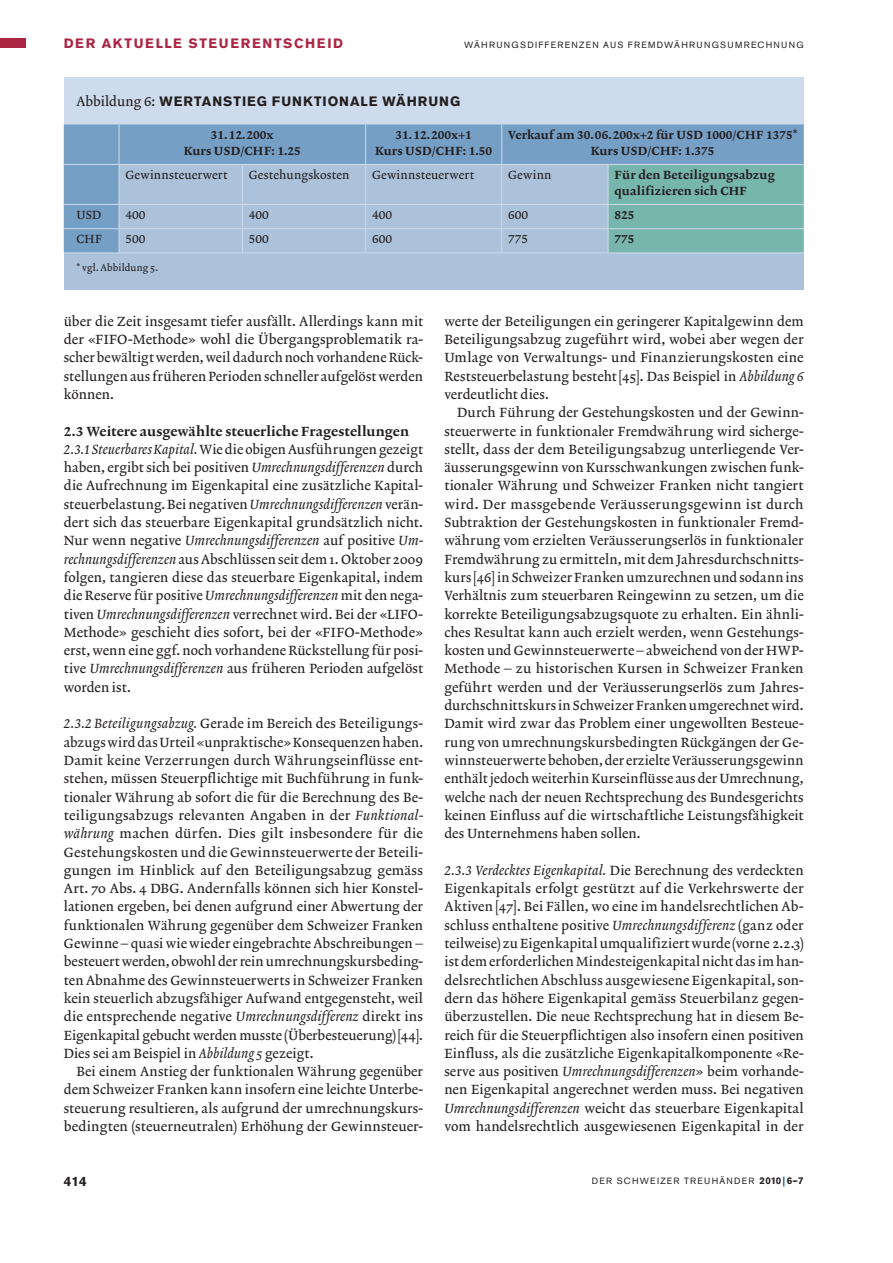
<style>
.page{position:relative;width:893px;height:1263px;background:#fff}
.page>*{position:absolute;margin:0;border:0;box-sizing:border-box;transform-origin:0 0}
.t1{font:13.5px/18.3px "Lexicon No 2 A Roman Txt";letter-spacing:.005em;color:#231f20;text-align:justify}
.t2{font:13.5px "Lexicon No 2 A Italic Tab";letter-spacing:.005em;color:#231f20}
.t3{font:13.5px "Lexicon No 2 D Roman Tab";letter-spacing:.005em;color:#231f20}
.t4{font:700 13.5px "Akzidenz Grotesk BE";letter-spacing:.07em;color:#231f20}
.t5{font:700 13.5px "Akzidenz Grotesk BE";letter-spacing:.125em;color:#ac2643}
.t6{font:12px/15.8px "Lexicon No 2 D Roman Tab";color:#231f20;text-align:center}
.t7{font:12px "Lexicon No 2 A Roman Txt";letter-spacing:.015em;color:#231f20}
.t8{font:12px/15.8px "Lexicon No 2 D Roman Txt";letter-spacing:.015em;color:#231f20}
.t9{font:12px "Lexicon No 2 A Roman Tab";color:#231f20}
.t10{font:9.75px "Lexicon No 2 A Roman Txt";letter-spacing:.01em;color:#231f20}
.t11{font:9px "Akzidenz Grotesk BE";letter-spacing:.14em;color:#231f20}
.s1{font-family:"Lexicon No 2 A Roman Tab";font-weight:400}
.s2{font-family:"Lexicon No 2 A Italic Tab"}
.s3{font-family:"Lexicon No 2 A Italic Txt"}
.s4{font-family:"Lexicon No 2 A Roman Txt"}
.s5{font-weight:700;font-size:9.75px}
.s6{font-weight:700;font-size:9.75px;color:#005a91}
</style>
<div class="page">
<div style="left:0;top:38px;width:26px;height:10px;background:#ac2643"></div>
<div style="left:64px;top:78px;width:740px;height:211px;background:#cddbec"></div>
<div style="left:64px;top:253px;width:740px;height:36px;background:#acc2db"></div>
<hr style="left:64px;top:253px;width:740px;height:1px;background:#cddbec">
<svg style="left:64px;top:124px;width:740px;height:129px;background:#90b4cb"></svg>
<p class="t5" style="left:64px;top:38px;width:281px">DER AKTUELLE STEUERENTSCHEID</p>
<p class="t11" style="left:464px;top:41px;width:341px">WÄHRUNGSDIFFERENZEN AUS FREMDWÄHRUNGSUMRECHNUNG</p>
<p class="t4" style="left:77px;top:96px;width:385px"><span class="s1">Abbildung 6:</span> WERTANSTIEG FUNKTIONALE WÄHRUNG</p>
<p class="t6" style="left:184px;top:128px;width:118px">31. 12. 200x<br>Kurs USD/CHF: 1.25</p>
<p class="t6" style="left:375px;top:128px;width:118px">31. 12. 200x+1<br>Kurs USD/CHF: 1.50</p>
<p class="t6" style="left:508px;top:128px;width:291px">Verkauf am 30. 06. 200x+2 für USD 1000/CHF 1375*<br>Kurs USD/CHF: 1.375</p>
<p class="t7" style="left:125px;top:169px;width:104px">Gewinnsteuerwert</p>
<p class="t7" style="left:249px;top:169px;width:102px">Gestehungskosten</p>
<p class="t7" style="left:372px;top:169px;width:104px">Gewinnsteuerwert</p>
<p class="t7" style="left:508px;top:169px;width:45px">Gewinn</p>
<p class="t8" style="left:614px;top:168px;width:162px">Für den Beteiligungsabzug qualifizieren sich CHF</p>
<p class="t7" style="left:77px;top:209px;width:26px">USD</p>
<p class="t9" style="left:125px;top:209px;width:22px">400</p>
<p class="t9" style="left:249px;top:209px;width:22px">400</p>
<p class="t9" style="left:372px;top:209px;width:22px">400</p>
<p class="t9" style="left:508px;top:209px;width:22px">600</p>
<p class="t6" style="left:614px;top:208px;width:22px">825</p>
<p class="t7" style="left:77px;top:233px;width:27px">CHF</p>
<p class="t9" style="left:125px;top:233px;width:22px">500</p>
<p class="t9" style="left:249px;top:233px;width:22px">500</p>
<p class="t9" style="left:372px;top:233px;width:22px">600</p>
<p class="t9" style="left:508px;top:233px;width:22px">775</p>
<p class="t6" style="left:614px;top:232px;width:22px">775</p>
<p class="t10" style="left:77px;top:263px;width:83px">* vgl. Abbildung 5.</p>
<p class="t1" style="left:64px;top:313px;width:361px">über die Zeit insgesamt tiefer ausfällt. Allerdings kann mit der «FIFO-Methode» wohl die Übergangsproblematik ra&shy;scher bewältigt werden, weil dadurch noch vorhandene Rück&shy;stellungen aus früheren Perioden schneller aufgelöst werden können.</p>
<p class="t3" style="left:64px;top:425px;width:347px">2.3 Weitere ausgewählte steuerliche Fragestellungen</p>
<p class="t1" style="left:64px;top:441px;width:361px;text-align:left"><span class="s2">2.3.1 Steuerbares Kapital.</span> Wie die obigen Ausführungen gezeigt haben, ergibt sich bei positiven <span class="s3">Umrechnungsdifferenzen</span> durch die Aufrechnung im Eigenkapital eine zusätzliche Kapital&shy;steuerbelastung. Bei negativen <span class="s3">Umrechnungsdifferenzen</span> verän&shy;dert sich das steuerbare Eigenkapital grundsätzlich nicht.<br>Nur wenn negative <span class="s3">Umrechnungsdifferenzen</span> auf positive <span class="s3">Um&shy;rechnungsdifferenzen</span> aus Abschlüssen seit dem 1. Oktober 2009 folgen, tangieren diese das steuerbare Eigenkapital, indem die Reserve für positive <span class="s3">Umrechnungsdifferenzen</span> mit den nega&shy;tiven <span class="s3">Umrechnungsdifferenzen</span> verrechnet wird. Bei der «LIFO-Methode» geschieht dies sofort, bei der «FIFO-Methode» erst, wenn eine ggf. noch vorhandene Rückstellung für posi&shy;tive <span class="s3">Umrechnungsdifferenzen</span> aus früheren Perioden aufgelöst worden ist.</p>
<p class="t1" style="left:64px;top:716px;width:361px;text-align:left"><span class="s2">2.3.2 Beteiligungsabzug.</span> Gerade im Bereich des Beteiligungs&shy;abzugs wird das Urteil «unpraktische» Konsequenzen haben.<br>Damit keine Verzerrungen durch Währungseinflüsse ent&shy;stehen, müssen Steuerpflichtige mit Buchführung in funk&shy;tionaler Währung ab sofort die für die Berechnung des Be&shy;teiligungsabzugs relevanten Angaben in der <span class="s3">Funktional&shy;währung</span> machen dürfen. Dies gilt insbesondere für die Ge stehungskosten und die Gewinnsteuerwerte der Beteili&shy;gungen im Hinblick auf den Beteiligungsabzug gemäss Art. 70 Abs. 4 DBG. Andernfalls können sich hier Konstel&shy;lationen ergeben, bei denen aufgrund einer Abwertung der funktionalen Währung gegenüber dem Schweizer Franken Gewinne – quasi wie wieder eingebrachte Abschreibungen – besteuert werden, obwohl der rein umrechnungskursbeding&shy;ten Abnahme des Gewinnsteuerwerts in Schweizer Franken kein steuerlich abzugsfähiger Aufwand entgegensteht, weil die entsprechende negative <span class="s3">Umrechnungsdifferenz</span> direkt ins Eigenkapital gebucht werden musste (Überbesteuerung) [44].<br>Dies sei am Beispiel in <span class="s3">Abbildung 5</span> gezeigt.</p>
<p class="t1" style="left:64px;top:1063px;width:361px;text-indent:13px">Bei einem Anstieg der funktionalen Währung gegenüber dem Schweizer Franken kann insofern eine leichte Unterbe&shy;steuerung resultieren, als aufgrund der umrechnungskurs&shy;bedingten (steuerneutralen) Erhöhung der Gewinnsteuer-</p>
<p class="t4" style="left:64px;top:1176px;width:24px">414</p>
<p class="t1" style="left:444px;top:313px;width:361px">werte der Beteiligungen ein geringerer Kapitalgewinn dem Beteiligungsabzug zugeführt wird, wobei aber wegen der Umlage von Verwaltungs- und Finanzierungskosten eine Reststeuerbelastung besteht [45]. Das Beispiel in <span class="s3">Abbildung 6 </span>verdeutlicht dies.</p>
<p class="t1" style="left:444px;top:405px;width:361px;text-indent:13px">Durch Führung der Gestehungskosten und der Gewinn&shy;steuerwerte in funktionaler Fremdwährung wird sicherge&shy;stellt, dass der dem Beteiligungsabzug unterliegende Ver&shy;äusserungsgewinn von Kursschwankungen zwischen funk&shy;tionaler Währung und Schweizer Franken nicht tangiert wird. Der massgebende Veräusserungsgewinn ist durch Subtraktion der Gestehungskosten in funktionaler Fremd&shy;währung vom erzielten Veräusserungserlös in funktionaler Fremdwährung zu ermitteln, mit dem Jahresdurchschnitts&shy;kurs [46] in Schweizer Franken umzurechnen und sodann ins Verhältnis zum steuerbaren Reingewinn zu setzen, um die korrekte Beteiligungsabzugsquote zu erhalten. Ein ähnli&shy;ches Resultat kann auch erzielt werden, wenn Gestehungs&shy;kosten und Gewinnsteuerwerte – abweichend von der HWP-Methode – zu historischen Kursen in Schweizer Franken geführt werden und der Veräusserungserlös zum Jahres&shy;durchschnittskurs in Schweizer Franken umgerechnet wird.<br>Damit wird zwar das Problem einer ungewollten Besteue&shy;rung von umrechnungskursbedingten Rückgängen der Ge&shy;winnsteuerwerte behoben, der erzielte Veräusserungsgewinn enthält jedoch weiterhin Kurseinflüsse aus der Umrechnung, welche nach der neuen Rechtsprechung des Bundesgerichts keinen Einfluss auf die wirtschaftliche Leistungsfähigkeit des Unternehmens haben sollen.</p>
<p class="t2" style="left:444px;top:864px;width:361px">2.3.3 Verdecktes Eigenkapital. <span class="s4">Die Berechnung des verdeckten</span></p>
<p class="t1" style="left:444px;top:880px;width:361px">Eigenkapitals erfolgt gestützt auf die Verkehrswerte der Aktiven [47]. Bei Fällen, wo eine im handelsrechtlichen Ab&shy;schluss enthaltene positive <span class="s3">Umrechnungsdifferenz</span> (ganz oder teilweise) zu Eigenkapital umqualifiziert wurde (vorne 2.2.3) ist dem erforderlichen Mindesteigenkapital nicht das im han&shy;delsrechtlichen Abschluss ausgewiesene Eigenkapital, son&shy;dern das höhere Eigenkapital gemäss Steuerbilanz gegen&shy;überzustellen. Die neue Rechtsprechung hat in diesem Be&shy;reich für die Steuerpflichtigen also insofern einen positiven Einfluss, als die zusätzliche Eigenkapitalkomponente «Re&shy;serve aus positiven <span class="s3">Umrechnungsdifferenzen</span>» beim vorhande&shy;nen Eigenkapital angerechnet werden muss. Bei negativen <span class="s3">Umrechnungsdifferenzen</span> weicht das steuerbare Eigenkapital vom handelsrechtlich ausgewiesenen Eigenkapital in der</p>
<p class="t11" style="left:592px;top:1177px;width:213px">DER SCHWEIZER TREUHÄNDER <span class="s5">2010</span> <span class="s6">|</span> <span class="s5">6–7</span></p>
</div>
